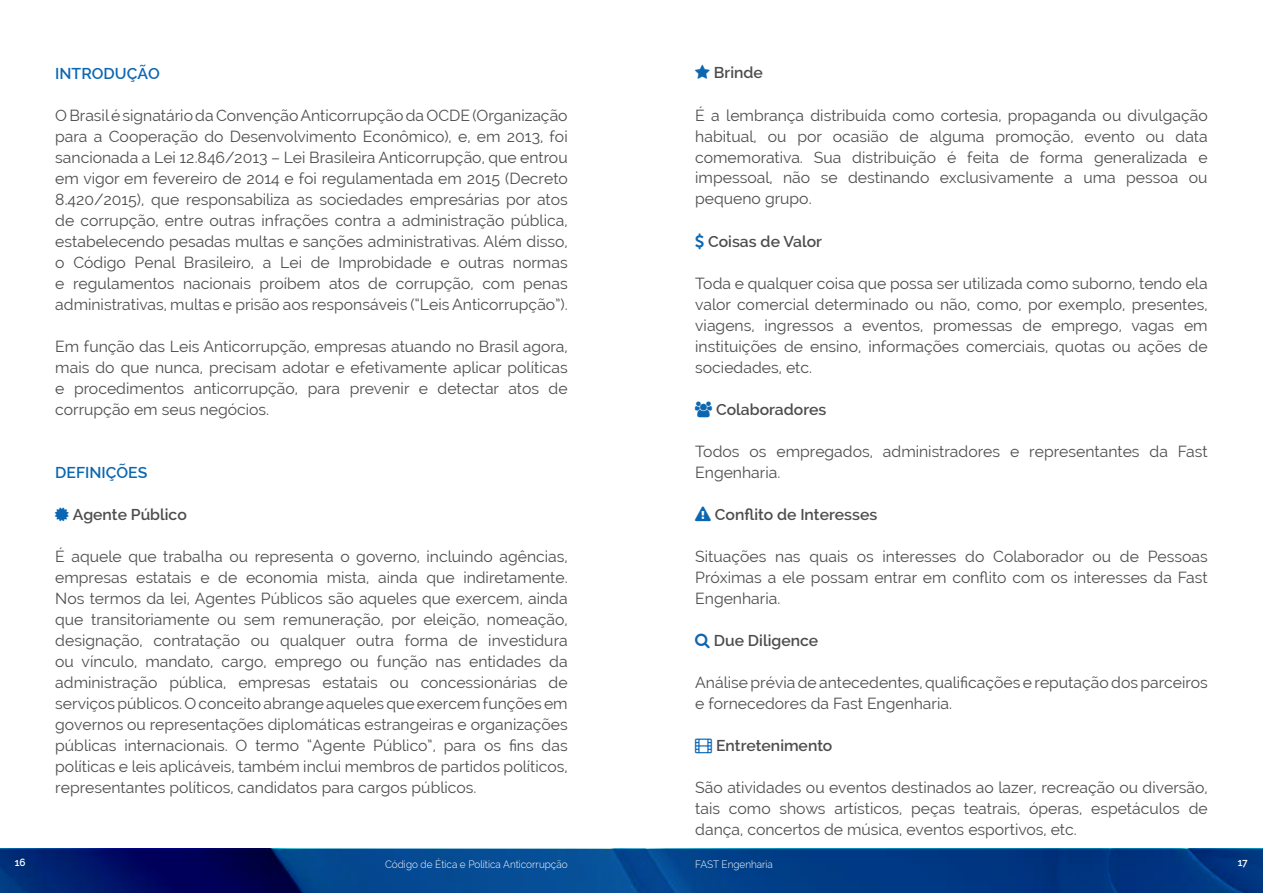
<style>
.page{position:relative;width:1263px;height:893px;background:#fff}
.page>*{position:absolute;margin:0;border:0;box-sizing:border-box;transform-origin:0 0}
.t1{font:15.75px/21px "Raleway";color:#4d4d4f;text-align:justify}
.t2{font:600 15.75px "Raleway";color:#4d4d4f}
.t3{font:600 15.75px "Raleway";color:#0b67b2}
.t4{font:300 10.5px "Raleway";color:#fff;scale:.95 1}
.t5{font:600 10.5px "Raleway";color:#fff;scale:.95 1}
.s1{color:#0b67b2}
</style>
<div class="page">
<svg style="left:0;top:849px;width:1263px;height:44px;background:#01347f"></svg>
<p class="t3" style="left:55px;top:64px;width:106px">INTRODUÇÃO</p>
<p class="t1" style="left:55px;top:105px;width:514px">O Brasil é signatário da Convenção Anticorrupção da OCDE (Organização para a Cooperação do Desenvolvimento Econômico), e, em 2013, foi sancionada a Lei 12.846/2013 – Lei Brasileira Anticorrupção, que entrou em vigor em fevereiro de 2014 e foi regulamentada em 2015 (Decreto 8.420/2015), que responsabiliza as sociedades empresárias por atos de corrupção, entre outras infrações contra a administração pública, estabelecendo pesadas multas e sanções administrativas. Além disso, o Código Penal Brasileiro, a Lei de Improbidade e outras normas e regulamentos nacionais proíbem atos de corrupção, com penas administrativas, multas e prisão aos responsáveis (“Leis Anticorrupção”).</p>
<p class="t1" style="left:55px;top:335px;width:514px">Em função das Leis Anticorrupção, empresas atuando no Brasil agora, mais do que nunca, precisam adotar e efetivamente aplicar políticas e procedimentos anticorrupção, para prevenir e detectar atos de corrupção em seus negócios.</p>
<p class="t3" style="left:55px;top:463px;width:94px">DEFINIÇÕES</p>
<p class="t2" style="left:73px;top:505px;width:116px">Agente Público</p>
<p class="t1" style="left:55px;top:545px;width:514px">É aquele que trabalha ou representa o governo, incluindo agências, empresas estatais e de economia mista, ainda que indiretamente.<br>Nos termos da lei, Agentes Públicos são aqueles que exercem, ainda que transitoriamente ou sem remuneração, por eleição, nomeação, designação, contratação ou qualquer outra forma de investidura ou vínculo, mandato, cargo, emprego ou função nas entidades da administração pública, empresas estatais ou concessionárias de serviços públicos. O conceito abrange aqueles que exercem funções em governos ou representações diplomáticas estrangeiras e organizações públicas internacionais. O termo “Agente Público”, para os fins das políticas e leis aplicáveis, também inclui membros de partidos políticos, representantes políticos, candidatos para cargos públicos.</p>
<p class="t2" style="left:714px;top:64px;width:51px">Brinde</p>
<p class="t1" style="left:695px;top:104px;width:514px">É a lembrança distribuída como cortesia, propaganda ou divulgação habitual, ou por ocasião de alguma promoção, evento ou data comemorativa. Sua distribuição é feita de forma generalizada e impessoal, não se destinando exclusivamente a uma pessoa ou pequeno grupo.</p>
<p class="t2" style="left:708px;top:232px;width:115px">Coisas de Valor</p>
<p class="t1" style="left:695px;top:272px;width:514px">Toda e qualquer coisa que possa ser utilizada como suborno, tendo ela valor comercial determinado ou não, como, por exemplo, presentes, viagens, ingressos a eventos, promessas de emprego, vagas em instituições de ensino, informações comerciais, quotas ou ações de sociedades, etc.</p>
<p class="t2" style="left:716px;top:400px;width:112px">Colaboradores</p>
<p class="t1" style="left:695px;top:440px;width:514px">Todos os empregados, administradores e representantes da Fast<br>Engenharia.</p>
<p class="t2" style="left:695px;top:505px;width:184px"><span class="s1">❑</span> Conflito de Interesses</p>
<p class="t1" style="left:695px;top:545px;width:514px">Situações nas quais os interesses do Colaborador ou de Pessoas Próximas a ele possam entrar em conflito com os interesses da Fast Engenharia.</p>
<p class="t2" style="left:714px;top:631px;width:106px">Due Diligence</p>
<p class="t1" style="left:695px;top:671px;width:514px">Análise prévia de antecedentes, qualificações e reputação dos parceiros e fornecedores da Fast Engenharia.</p>
<p class="t2" style="left:716px;top:736px;width:118px">Entretenimento</p>
<p class="t1" style="left:695px;top:776px;width:514px">São atividades ou eventos destinados ao lazer, recreação ou diversão, tais como shows artísticos, peças teatrais, óperas, espetáculos de dança, concertos de música, eventos esportivos, etc.</p>
<p class="t5" style="left:15px;top:857px;width:13px">16</p>
<p class="t4" style="left:385px;top:858px;width:194px">Código de Ética e Política Anticorrupção</p>
<p class="t4" style="left:695px;top:858px;width:83px">FAST Engenharia</p>
<p class="t5" style="left:1238px;top:857px;width:12px">17</p>
</div>
